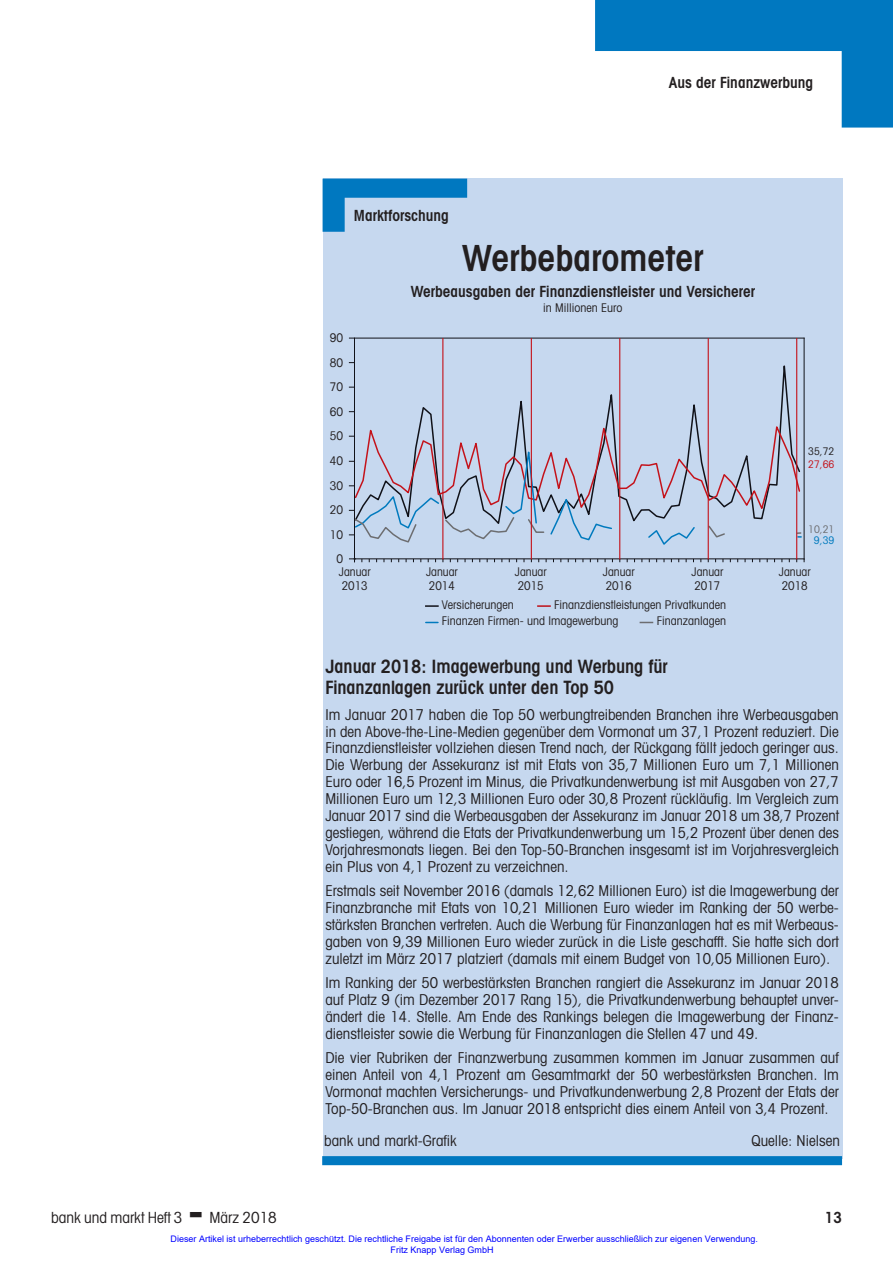
<style>
.page{position:relative;width:893px;height:1263px;background:#fff}
.page>*{position:absolute;margin:0;border:0;box-sizing:border-box;transform-origin:0 0}
.t1{font:600 condensed 36px "Avant Garde";color:#231f20}
.t2{font:600 condensed 18.3px/21px "Avant Garde";letter-spacing:-.005em;color:#231f20}
.t3{font:600 condensed 15.3px "Avant Garde";color:#231f20}
.t4{font:condensed 15.3px "Avant Garde";color:#231f20}
.t5{font:condensed 15px/16.8px "Avant Garde";color:#231f20;text-align:justify}
.t6{font:condensed 12px/14.4px "Avant Garde";color:#231f20}
.t7{font:condensed 12px "Avant Garde LT";color:#231f20}
.t8{font:condensed 10.5px "Avant Garde";color:#231f20}
.t9{font:condensed 10.5px "Avant Garde";color:#c4121a}
.t10{font:condensed 10.5px "Avant Garde";color:#6c6d70}
.t11{font:condensed 10.5px "Avant Garde";color:#007abe}
.t12{font:9px/10.8px "Arial";color:#00f}
</style>
<div class="page">
<div style="left:323px;top:179px;width:519px;height:980px;background:#c6d8ef"></div>
<div style="left:322px;top:1156px;width:520px;height:9px;background:#0078c0"></div>
<svg style="left:323px;top:179px;width:144px;height:53px"></svg>
<svg style="left:353px;top:346px;width:445px;height:75px"></svg>
<svg style="left:349px;top:421px;width:452px;height:125px"></svg>
<hr style="left:354px;top:338px;width:1px;height:221px;background:#111219">
<hr style="left:804px;top:338px;width:1px;height:221px;background:#111219">
<svg style="left:349px;top:558px;width:13px;height:4px"></svg>
<hr style="left:349px;top:338px;width:455px;height:1px;background:#111219">
<hr style="left:354px;top:558px;width:450px;height:1px;background:#111219">
<svg style="left:426px;top:605px;width:12px;height:2px"></svg>
<svg style="left:426px;top:622px;width:12px;height:1px"></svg>
<svg style="left:538px;top:605px;width:12px;height:2px"></svg>
<svg style="left:640px;top:622px;width:12px;height:1px"></svg>
<hr style="left:708px;top:339px;width:1px;height:220px;background:#c4121a">
<hr style="left:796px;top:339px;width:1px;height:220px;background:#c4121a">
<hr style="left:442px;top:339px;width:1px;height:220px;background:#c4121a">
<hr style="left:531px;top:339px;width:1px;height:220px;background:#c4121a">
<hr style="left:619px;top:339px;width:1px;height:220px;background:#c4121a">
<svg style="left:595px;top:0;width:298px;height:128px"></svg>
<p class="t3" style="left:354px;top:206px;width:96px">Marktforschung</p>
<p class="t3" style="left:669px;top:74px;width:146px">Aus der Finanzwerbung</p>
<p class="t7" style="left:330px;top:330px;width:15px">90</p>
<p class="t7" style="left:330px;top:355px;width:15px">80</p>
<p class="t7" style="left:330px;top:379px;width:15px">70</p>
<p class="t7" style="left:330px;top:404px;width:15px">60</p>
<p class="t7" style="left:330px;top:428px;width:15px">50</p>
<p class="t7" style="left:330px;top:453px;width:15px">40</p>
<p class="t7" style="left:330px;top:478px;width:15px">30</p>
<p class="t7" style="left:330px;top:503px;width:15px">20</p>
<p class="t7" style="left:330px;top:527px;width:15px">10</p>
<p class="t7" style="left:337px;top:552px;width:8px">0</p>
<h1 class="t1" style="left:462px;top:236px;width:243px">Werbebarometer</h1>
<p class="t3" style="left:411px;top:282px;width:346px">Werbeausgaben der Finanzdienstleister und Versicherer</p>
<p class="t6" style="left:543px;top:300px;width:81px">in Millionen Euro</p>
<p class="t8" style="left:808px;top:445px;width:28px">35,72</p>
<p class="t9" style="left:808px;top:457px;width:28px">27,66</p>
<p class="t10" style="left:808px;top:523px;width:28px">10,21</p>
<p class="t11" style="left:814px;top:534px;width:22px">9,39</p>
<p class="t6" style="left:339px;top:564px;width:33px">Januar<br>2013</p>
<p class="t6" style="left:691px;top:564px;width:33px">Januar<br>2017</p>
<p class="t6" style="left:779px;top:564px;width:33px">Januar<br>2018</p>
<p class="t6" style="left:426px;top:564px;width:33px">Januar<br>2014</p>
<p class="t6" style="left:515px;top:564px;width:33px">Januar<br>2015</p>
<p class="t6" style="left:603px;top:564px;width:33px">Januar<br>2016</p>
<p class="t6" style="left:442px;top:598px;width:73px">Versicherungen</p>
<p class="t6" style="left:442px;top:597px;width:286px;line-height:16px;text-indent:112px">Finanzdienstleistungen Privatkunden<br>Finanzen Firmen- und Imagewerbung</p>
<p class="t6" style="left:657px;top:614px;width:71px">Finanzanlagen</p>
<p class="t2" style="left:325px;top:656px;width:344px">Januar 2018: Imagewerbung und Werbung für<br>Finanzanlagen zurück unter den Top 50</p>
<p class="t5" style="left:325px;top:706px;width:515px">Im Januar 2017 haben die Top 50 werbungtreibenden Branchen ihre Werbeausgaben in den Above-the-Line-Medien gegenüber dem Vormonat um 37,1 Prozent reduziert. Die Finanzdienstleister vollziehen diesen Trend nach, der Rückgang fällt jedoch geringer aus.<br>Die Werbung der Assekuranz ist mit Etats von 35,7 Millionen Euro um 7,1 Millionen Euro oder 16,5 Prozent im Minus, die Privatkundenwerbung ist mit Ausgaben von 27,7<br>Millionen Euro um 12,3 Millionen Euro oder 30,8 Prozent rückläufig. Im Vergleich zum Januar 2017 sind die Werbeausgaben der Assekuranz im Januar 2018 um 38,7 Prozent gestiegen, während die Etats der Privatkundenwerbung um 15,2 Prozent über denen des Vorjahresmonats liegen. Bei den Top-50-Branchen insgesamt ist im Vorjahresvergleich ein Plus von 4,1 Prozent zu verzeichnen.</p>
<p class="t5" style="left:325px;top:882px;width:515px">Erstmals seit November 2016 (damals 12,62 Millionen Euro) ist die Imagewerbung der Finanzbranche mit Etats von 10,21 Millionen Euro wieder im Ranking der 50 werbe&shy;stärksten Branchen vertreten. Auch die Werbung für Finanzanlagen hat es mit Werbeaus&shy;gaben von 9,39 Millionen Euro wieder zurück in die Liste geschafft. Sie hatte sich dort zuletzt im März 2017 platziert (damals mit einem Budget von 10,05 Millionen Euro).</p>
<p class="t5" style="left:325px;top:974px;width:515px">Im Ranking der 50 werbestärksten Branchen rangiert die Assekuranz im Januar 2018 auf Platz 9 (im Dezember 2017 Rang 15), die Privatkundenwerbung behauptet unver&shy;ändert die 14. Stelle. Am Ende des Rankings belegen die Imagewerbung der Finanz&shy;dienstleister sowie die Werbung für Finanzanlagen die Stellen 47 und 49.</p>
<p class="t5" style="left:325px;top:1049px;width:515px">Die vier Rubriken der Finanzwerbung zusammen kommen im Januar zusammen auf einen Anteil von 4,1 Prozent am Gesamtmarkt der 50 werbestärksten Branchen. Im Vormonat machten Versicherungs- und Privatkundenwerbung 2,8 Prozent der Etats der Top-50-Branchen aus. Im Januar 2018 entspricht dies einem Anteil von 3,4 Prozent.</p>
<p class="t5" style="left:324px;top:1132px;width:134px">bank und markt-Grafik</p>
<p class="t5" style="left:752px;top:1132px;width:90px">Quelle: Nielsen</p>
<p class="t4" style="left:51px;top:1207px;width:133px">bank und markt Heft 3</p>
<p class="t4" style="left:209px;top:1207px;width:69px">März 2018</p>
<p class="t3" style="left:825px;top:1208px;width:19px">13</p>
<p class="t12" style="left:391px;top:1233px;width:369px;text-indent:-220px">Dieser Artikel ist urheberrechtlich geschützt. Die rechtliche Freigabe ist für den Abonnenten oder Erwerber ausschließlich zur eigenen Verwendung.<br>Fritz Knapp Verlag GmbH</p>
</div>
